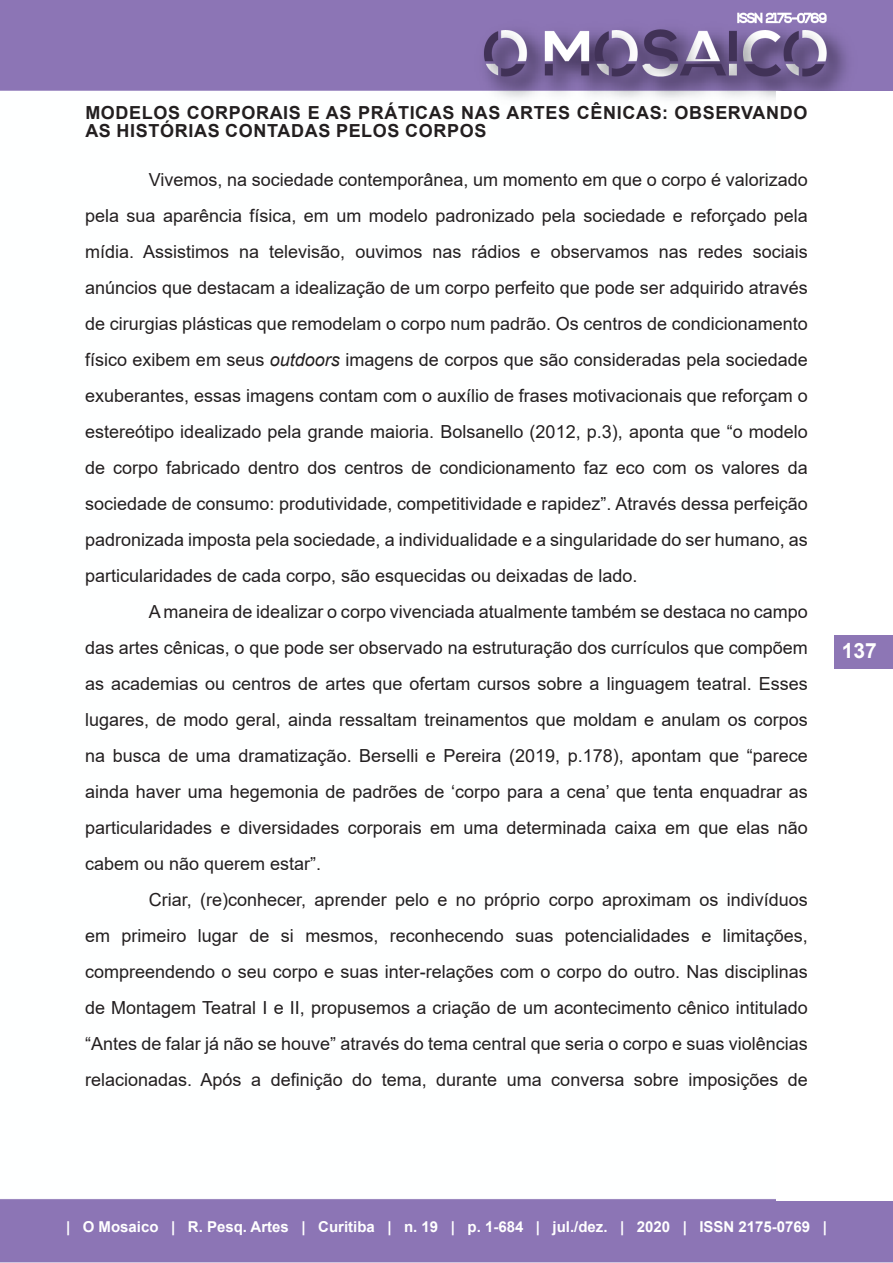
<style>
.page{position:relative;width:893px;height:1263px;background:#fff}
.page>*{position:absolute;margin:0;border:0;box-sizing:border-box;transform-origin:0 0}
.t1{font:700 21px "Arial";color:#fff}
.Corpo{font:18px/36px "Arial";color:#231f20;text-align:justify}
.Título_2{font:700 18px/18px "Arial";letter-spacing:.035em;color:#231f20}
.t2{font:700 15px "Arial";color:#fff}
.s1{font-style:italic}
</style>
<div class="page">
<img style="left:0;top:0;width:893px;height:1263px">
<div style="left:777px;top:92px;width:116px;height:1109px;background:#fff"></div>
<div style="left:834px;top:635px;width:59px;height:33px;background:#8d76b5"></div>
<p class="Título_2" style="left:85px;top:104px;width:724px">MODELOS CORPORAIS E AS PRÁTICAS NAS ARTES CÊNICAS: OBSERVANDO<br>AS HISTÓRIAS CONTADAS PELOS CORPOS</p>
<p class="Corpo" style="left:85px;top:162px;width:724px;text-indent:64px">Vivemos, na sociedade contemporânea, um momento em que o corpo é valorizado pela sua aparência física, em um modelo padronizado pela sociedade e reforçado pela mídia. Assistimos na televisão, ouvimos nas rádios e observamos nas redes sociais anúncios que destacam a idealização de um corpo perfeito que pode ser adquirido através de cirurgias plásticas que remodelam o corpo num padrão. Os centros de condicionamento físico exibem em seus <span class="s1">outdoors</span> imagens de corpos que são consideradas pela sociedade exuberantes, essas imagens contam com o auxílio de frases motivacionais que reforçam o estereótipo idealizado pela grande maioria. Bolsanello (2012, p.3), aponta que “o modelo de corpo fabricado dentro dos centros de condicionamento faz eco com os valores da sociedade de consumo: produtividade, competitividade e rapidez”. Através dessa perfeição padronizada imposta pela sociedade, a individualidade e a singularidade do ser humano, as particularidades de cada corpo, são esquecidas ou deixadas de lado.</p>
<p class="Corpo" style="left:85px;top:594px;width:724px;text-indent:64px">A maneira de idealizar o corpo vivenciada atualmente também se destaca no campo das artes cênicas, o que pode ser observado na estruturação dos currículos que compõem as academias ou centros de artes que ofertam cursos sobre a linguagem teatral. Esses lugares, de modo geral, ainda ressaltam treinamentos que moldam e anulam os corpos na busca de uma dramatização. Berselli e Pereira (2019, p.178), apontam que “parece ainda haver uma hegemonia de padrões de ‘corpo para a cena’ que tenta enquadrar as particularidades e diversidades corporais em uma determinada caixa em que elas não cabem ou não querem estar”.</p>
<p class="Corpo" style="left:85px;top:882px;width:724px;text-indent:64px">Criar, (re)conhecer, aprender pelo e no próprio corpo aproximam os indivíduos em primeiro lugar de si mesmos, reconhecendo suas potencialidades e limitações, compreendendo o seu corpo e suas inter-relações com o corpo do outro. Nas disciplinas de Montagem Teatral I e II, propusemos a criação de um acontecimento cênico intitulado “Antes de falar já não se houve” através do tema central que seria o corpo e suas violências relacionadas. Após a definição do tema, durante uma conversa sobre imposições de</p>
<p class="t1" style="left:842px;top:636px;width:37px">137</p>
<p class="t2" style="left:66px;top:1216px;width:762px">| O Mosaico | R. Pesq. Artes | Curitiba | n. 19 | p. 1-684 | jul./dez. | 2020 | ISSN 2175-0769 |</p>
</div>
